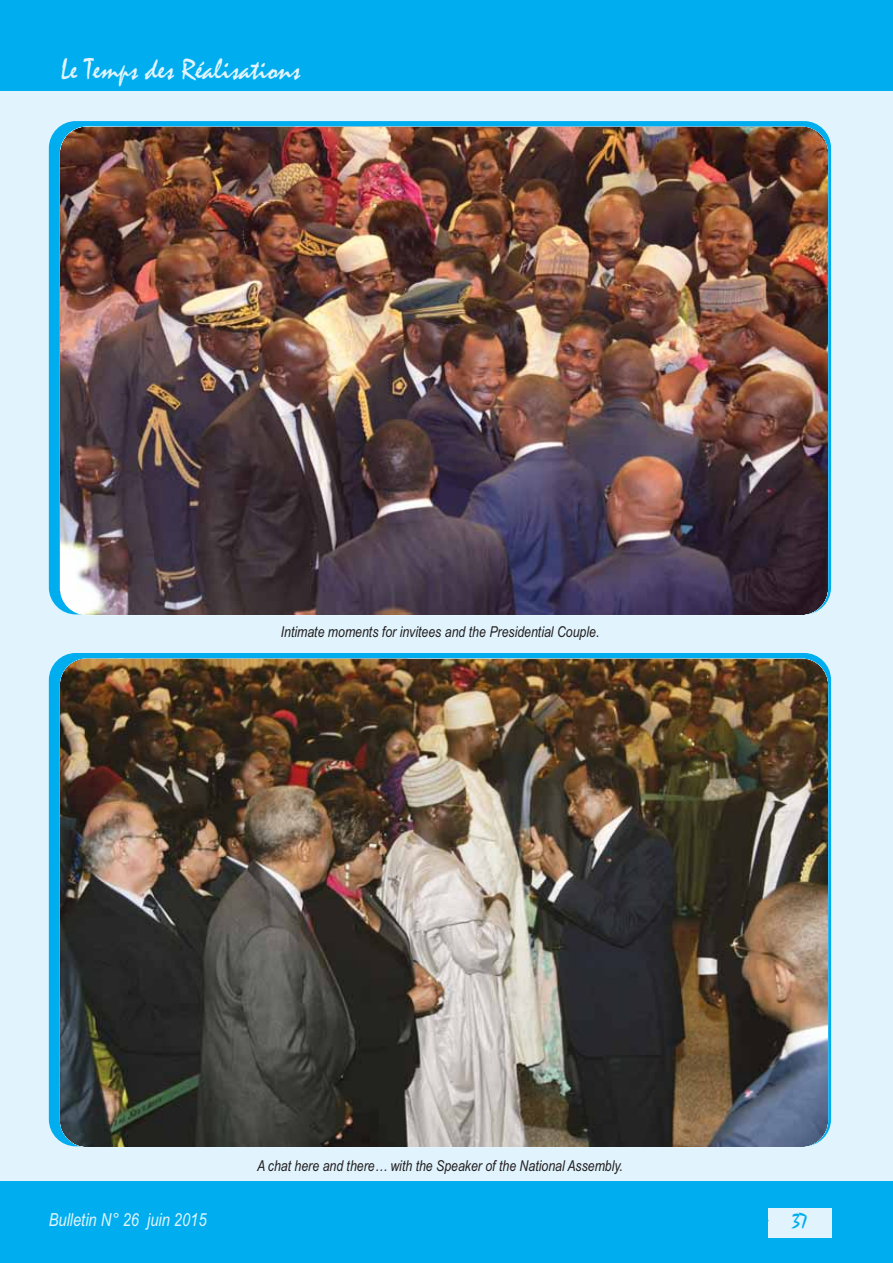
<style>
.page{position:relative;width:893px;height:1263px;background:#e1f4fd}
.page>*{position:absolute;margin:0;border:0;box-sizing:border-box;transform-origin:0 0}
.t1{font:30px "Mistral";color:#e1f4fd}
.t2{font:21px "Mistral";color:#00aeef}
.t3{font:italic 18px "Arial Narrow";color:#e1f4fd}
.t4{font:italic 15px "Arial Narrow";color:#231f20}
</style>
<div class="page">
<div style="left:0;top:0;width:893px;height:90px;background:#00aeef"></div>
<div style="left:0;top:1182px;width:893px;height:81px;background:#00aeef"></div>
<div style="left:768px;top:1208px;width:63px;height:29px;background:#e1f4fd"></div>
<div style="left:49px;top:121px;width:782px;height:493px;background:#00aeef;border-radius:27px"></div>
<img style="left:60px;top:126px;width:768px;height:489px;border-radius:27px">
<div style="left:49px;top:653px;width:782px;height:493px;background:#00aeef;border-radius:27px"></div>
<img style="left:60px;top:658px;width:768px;height:489px;border-radius:27px">
<h1 class="t1" style="left:61px;top:58px;width:241px">Le Temps des Réalisations</h1>
<p class="t4" style="left:281px;top:627px;width:320px">Intimate moments for invitees and the Presidential Couple.</p>
<p class="t4" style="left:257px;top:1160px;width:367px">A chat here and there… with the Speaker of the National Assembly.</p>
<p class="t3" style="left:49px;top:1213px;width:159px">Bulletin N° 26 juin 2015</p>
<h2 class="t2" style="left:792px;top:1212px;width:17px">37</h2>
</div>
